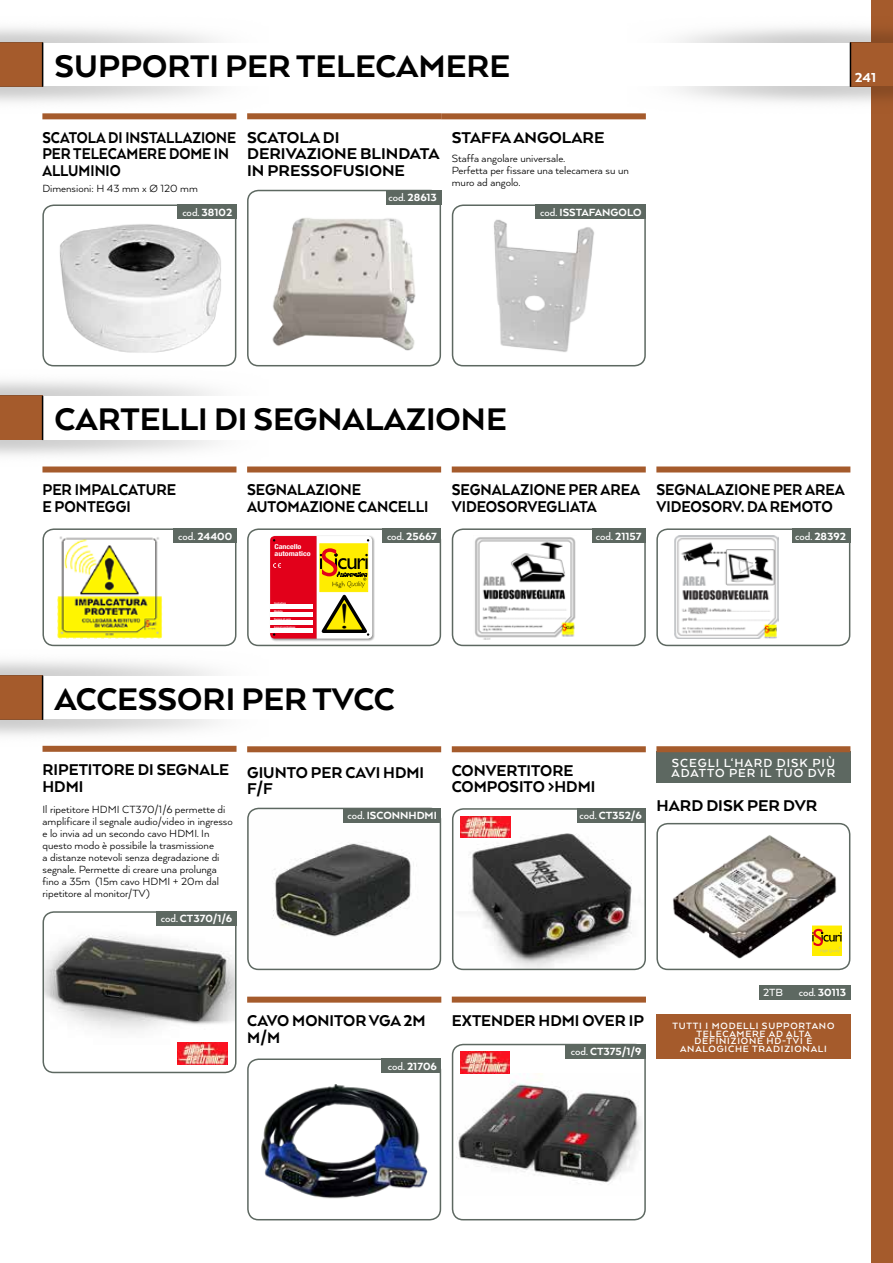
<style>
.page{position:relative;width:893px;height:1263px;background:#fff}
.page>*{position:absolute;margin:0;border:0;box-sizing:border-box;transform-origin:0 0}
.t1{font:800 36px "Arquitecta";color:#000}
.t2{font:35.55px "Times New Roman";color:#000}
.t3{font:800 18px/16.5px "Arquitecta";color:#000;scale:.9 1}
.t4{font:800 18px/16.5px "Arquitecta";color:#000;scale:.96 1}
.t5{font:800 18px/16.5px "Arquitecta";color:#000}
.t6{font:800 18px/16.5px "Arquitecta";color:#000;scale:.87 1}
.t7{font:800 15px "Arquitecta";color:#fff}
.t8{font:700 13.5px/10.5px "Arquitecta";letter-spacing:.075em;color:#fff}
.t9{font:12px/12px "Arquitecta";color:#000}
.t10{font:800 12px "Arquitecta";color:#fff}
.t11{font:500 12px "Arquitecta";color:#fff}
.t12{font:700 10.5px/7.5px "Arquitecta";letter-spacing:.075em;color:#fff;text-align:center}
.t13{font:700 condensed 6.75px/6.4px "Helvetica Neue";color:#fff;scale:1.19 1}
.t14{font:6.3px "Humanist 521 BT";color:#000}
.t15{font:700 condensed 2.4px "Helvetica Neue";color:#fff;scale:1.15 1}
.s1{font-weight:500;color:#fff}
.s2{font-weight:800;color:#fff}
.s3{font-weight:500}
</style>
<div class="page">
<div style="left:872px;top:0;width:21px;height:1263px;background:#a55b2c"></div>
<div style="left:0;top:43px;width:43px;height:44px;background:#a55b2c"></div>
<div style="left:850px;top:43px;width:43px;height:44px;background:#a55b2c"></div>
<img style="left:678px;top:87px;width:215px;height:29px">
<img style="left:0;top:28px;width:215px;height:15px">
<img style="left:678px;top:13px;width:215px;height:30px">
<hr style="left:42px;top:43px;width:1px;height:44px;background:#000">
<hr style="left:850px;top:43px;width:1px;height:44px;background:#000">
<div style="left:0;top:396px;width:43px;height:44px;background:#a55b2c"></div>
<img style="left:0;top:366px;width:269px;height:30px">
<hr style="left:42px;top:396px;width:1px;height:44px;background:#000">
<div style="left:0;top:676px;width:43px;height:44px;background:#a55b2c"></div>
<img style="left:0;top:646px;width:269px;height:30px">
<hr style="left:42px;top:676px;width:1px;height:44px;background:#000">
<div style="left:452px;top:204px;width:194px;height:162px;border:2px solid #5d6861;border-radius:11px"></div>
<div style="left:441px;top:113px;width:205px;height:6px;background:#a55b2c"></div>
<img style="left:493px;top:219px;width:101px;height:133px">
<div style="left:535px;top:204px;width:111px;height:15px;background:#5d6861"></div>
<div style="left:42px;top:528px;width:194px;height:118px;border:2px solid #5d6861;border-radius:11px"></div>
<div style="left:173px;top:528px;width:63px;height:15px;background:#5d6861"></div>
<svg style="left:57px;top:536px;width:106px;height:103px"></svg>
<div style="left:42px;top:466px;width:194px;height:6px;background:#a55b2c"></div>
<div style="left:452px;top:528px;width:194px;height:118px;border:2px solid #5d6861;border-radius:11px"></div>
<div style="left:452px;top:466px;width:194px;height:6px;background:#a55b2c"></div>
<div style="left:592px;top:528px;width:54px;height:15px;background:#5d6861"></div>
<img style="left:475px;top:537px;width:101px;height:102px">
<div style="left:656px;top:528px;width:194px;height:118px;border:2px solid #5d6861;border-radius:11px"></div>
<div style="left:656px;top:466px;width:194px;height:6px;background:#a55b2c"></div>
<div style="left:792px;top:528px;width:58px;height:15px;background:#5d6861"></div>
<img style="left:674px;top:536px;width:104px;height:103px">
<div style="left:247px;top:528px;width:194px;height:118px;border:2px solid #5d6861;border-radius:11px"></div>
<div style="left:247px;top:466px;width:194px;height:6px;background:#a55b2c"></div>
<div style="left:383px;top:528px;width:58px;height:15px;background:#5d6861"></div>
<div style="left:269px;top:535px;width:106px;height:107px;background:#000;opacity:.4"></div>
<svg style="left:270px;top:536px;width:102px;height:102px"></svg>
<div style="left:42px;top:113px;width:194px;height:6px;background:#a55b2c"></div>
<img style="left:48px;top:207px;width:183px;height:159px">
<div style="left:42px;top:204px;width:194px;height:162px;border:2px solid #5d6861;border-radius:11px"></div>
<div style="left:177px;top:204px;width:60px;height:15px;background:#5d6861"></div>
<div style="left:247px;top:113px;width:194px;height:6px;background:#a55b2c"></div>
<img style="left:272px;top:218px;width:144px;height:133px">
<div style="left:247px;top:190px;width:194px;height:176px;border:2px solid #5d6861;border-radius:11px"></div>
<div style="left:386px;top:190px;width:55px;height:14px;background:#5d6861"></div>
<img style="left:249px;top:1061px;width:191px;height:159px">
<div style="left:247px;top:1058px;width:194px;height:162px;border:2px solid #5d6861;border-radius:11px"></div>
<div style="left:247px;top:997px;width:194px;height:6px;background:#a55b2c"></div>
<div style="left:382px;top:1058px;width:59px;height:15px;background:#5d6861"></div>
<img style="left:249px;top:808px;width:191px;height:161px">
<div style="left:247px;top:808px;width:194px;height:162px;border:2px solid #5d6861;border-radius:11px"></div>
<div style="left:247px;top:746px;width:194px;height:6px;background:#a55b2c"></div>
<div style="left:343px;top:808px;width:98px;height:14px;background:#5d6861"></div>
<img style="left:46px;top:934px;width:188px;height:110px">
<div style="left:43px;top:911px;width:194px;height:162px;border:2px solid #5d6861;border-radius:11px"></div>
<div style="left:43px;top:746px;width:194px;height:6px;background:#a55b2c"></div>
<div style="left:156px;top:911px;width:81px;height:15px;background:#5d6861"></div>
<img style="left:178px;top:1043px;width:50px;height:21px">
<img style="left:453px;top:811px;width:192px;height:158px">
<div style="left:452px;top:808px;width:194px;height:162px;border:2px solid #5d6861;border-radius:11px"></div>
<div style="left:452px;top:746px;width:194px;height:6px;background:#a55b2c"></div>
<div style="left:578px;top:808px;width:68px;height:15px;background:#5d6861"></div>
<img style="left:460px;top:816px;width:50px;height:22px">
<img style="left:457px;top:1073px;width:185px;height:110px">
<div style="left:452px;top:1044px;width:194px;height:176px;border:2px solid #5d6861;border-radius:11px"></div>
<div style="left:452px;top:996px;width:194px;height:6px;background:#a55b2c"></div>
<div style="left:565px;top:1044px;width:81px;height:14px;background:#5d6861"></div>
<img style="left:460px;top:1052px;width:50px;height:21px">
<div style="left:656px;top:823px;width:194px;height:147px;border:2px solid #5d6861;border-radius:11px"></div>
<img style="left:673px;top:835px;width:167px;height:124px">
<div style="left:656px;top:1014px;width:194px;height:44px;background:#a55b2c"></div>
<div style="left:656px;top:751px;width:194px;height:32px;background:#5d6861"></div>
<div style="left:656px;top:746px;width:194px;height:6px;background:#a55b2c"></div>
<div style="left:759px;top:985px;width:91px;height:14px;background:#5d6861"></div>
<div style="left:812px;top:926px;width:30px;height:29px;background:#ffed00"></div>
<svg style="left:812px;top:929px;width:30px;height:24px"></svg>
<h1 class="t1" style="left:55px;top:43px;width:457px">SUPPORTI PER TELECAMERE</h1>
<h3 class="t6" style="left:42px;top:129px;width:224px">SCATOLA DI INSTALLAZIONE<br>PER TELECAMERE DOME IN<br>ALLUMINIO</h3>
<p class="t9" style="left:182px;top:177px;width:51px;line-height:23.1px;text-indent:-140px">Dimensioni: H 43 mm x Ø 120 mm<br><span class="s1">cod.</span> <span class="s2">38102</span></p>
<h3 class="t5" style="left:247px;top:128px;width:194px">SCATOLA DI<br>DERIVAZIONE BLINDATA<br>IN PRESSOFUSIONE</h3>
<p class="t10" style="left:388px;top:190px;width:50px"><span class="s3">cod.</span> 28613</p>
<h3 class="t5" style="left:452px;top:129px;width:154px">STAFFA ANGOLARE</h3>
<p class="t9" style="left:452px;top:152px;width:179px">Staffa angolare universale.<br>Perfetta per fissare una telecamera su un muro ad angolo.</p>
<p class="t10" style="left:540px;top:205px;width:103px"><span class="s3">cod.</span> ISSTAFANGOLO</p>
<p class="t7" style="left:855px;top:68px;width:23px">241</p>
<h1 class="t1" style="left:54px;top:397px;width:454px">CARTELLI DI SEGNALAZIONE</h1>
<h3 class="t3" style="left:42px;top:481px;width:150px">PER IMPALCATURE<br>E PONTEGGI</h3>
<p class="t10" style="left:178px;top:528px;width:56px"><span class="s3">cod.</span> 24400</p>
<h3 class="t3" style="left:247px;top:481px;width:203px">SEGNALAZIONE<br>AUTOMAZIONE CANCELLI</h3>
<p class="t10" style="left:387px;top:528px;width:51px"><span class="s3">cod.</span> 25667</p>
<p class="t13" style="left:275px;top:544px;width:32px">Cancello automatico</p>
<p class="t15" style="left:274px;top:601px;width:12px">Costruttore</p>
<p class="t15" style="left:274px;top:609px;width:9px">Modello</p>
<p class="t15" style="left:274px;top:618px;width:16px">Numero di serie</p>
<p class="t15" style="left:274px;top:626px;width:20px">Anno di costruzione</p>
<p class="t14" style="left:337px;top:570px;width:32px">Automation</p>
<h2 class="t2" style="left:339px;top:592px;width:13px">!</h2>
<h3 class="t3" style="left:452px;top:481px;width:211px">SEGNALAZIONE PER AREA<br>VIDEOSORVEGLIATA</h3>
<p class="t10" style="left:596px;top:528px;width:47px"><span class="s3">cod.</span> 21157</p>
<h3 class="t3" style="left:656px;top:481px;width:211px">SEGNALAZIONE PER AREA<br>VIDEOSORV. DA REMOTO</h3>
<p class="t10" style="left:795px;top:528px;width:52px"><span class="s3">cod.</span> 28392</p>
<h1 class="t1" style="left:54px;top:676px;width:342px">ACCESSORI PER TVCC</h1>
<h3 class="t4" style="left:43px;top:761px;width:196px">RIPETITORE DI SEGNALE<br>HDMI</h3>
<p class="t9" style="left:43px;top:802px;width:192px">Il ripetitore HDMI CT370/1/6 permette di amplificare il segnale audio/video in ingresso e lo invia ad un secondo cavo HDMI. In questo modo è possibile la trasmissione<br>a distanze notevoli senza degradazione di segnale. Permette di creare una prolunga fino a 35m (15m cavo HDMI + 20m dal ripetitore al monitor/TV)</p>
<p class="t10" style="left:161px;top:911px;width:73px"><span class="s3">cod.</span> CT370/1/6</p>
<h3 class="t4" style="left:247px;top:763px;width:186px">GIUNTO PER CAVI HDMI<br>F/F</h3>
<p class="t10" style="left:348px;top:808px;width:91px"><span class="s3">cod.</span> ISCONNHDMI</p>
<h3 class="t4" style="left:452px;top:761px;width:151px">CONVERTITORE<br>COMPOSITO &gt;HDMI</h3>
<p class="t10" style="left:579px;top:808px;width:64px"><span class="s3">cod.</span> CT352/6</p>
<p class="t8" style="left:671px;top:757px;width:165px">SCEGLI L‘HARD DISK PIÙ<br>ADATTO PER IL TUO DVR</p>
<h3 class="t5" style="left:656px;top:796px;width:162px">HARD DISK PER DVR</h3>
<h3 class="t4" style="left:247px;top:1012px;width:187px">CAVO MONITOR VGA 2M<br>M/M</h3>
<p class="t10" style="left:388px;top:1058px;width:51px"><span class="s3">cod.</span> 21706</p>
<h3 class="t4" style="left:452px;top:1012px;width:202px">EXTENDER HDMI OVER IP</h3>
<p class="t10" style="left:571px;top:1044px;width:72px"><span class="s3">cod.</span> CT375/1/9</p>
<p class="t11" style="left:763px;top:985px;width:22px">2TB</p>
<p class="t10" style="left:799px;top:985px;width:49px"><span class="s3">cod.</span> 30113</p>
<p class="t12" style="left:672px;top:1022px;width:163px">TUTTI I MODELLI SUPPORTANO<br>TELECAMERE AD ALTA<br>DEFINIZIONE HD-TVI E<br>ANALOGICHE TRADIZIONALI</p>
</div>
